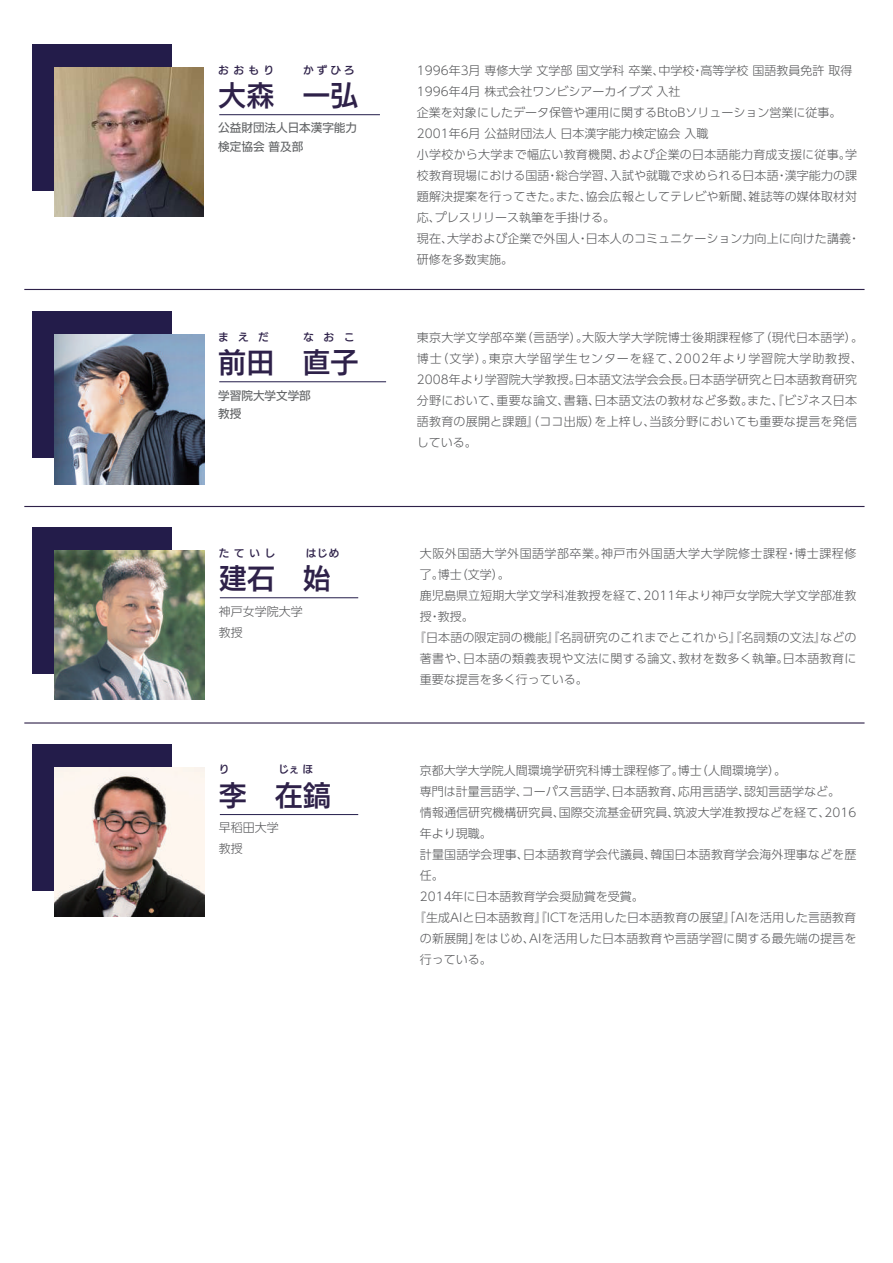
<style>
.page{position:relative;width:893px;height:1263px;background:#fff}
.page>*{position:absolute;margin:0;border:0;box-sizing:border-box;transform-origin:0 0}
.t1{font:28.05px "UD Kakugo Large Pr 6 N DB";color:#2e2149}
.t2{font:300 12px/21px "UD Shin Go Pr 6 N";letter-spacing:.005em;color:#57585a}
.t3{font:300 12px "UD Shin Go Pr 6 N";letter-spacing:.025em;color:#57585a}
.t4{font:300 12px "UD Shin Go Pr 6 N";letter-spacing:.04em;color:#57585a}
.t5{font:11.55px/18.3px "UD Kakugo Large Pr 6 N M";color:#606264}
.t6{font:10.5px "UD Kakugo Large Pr 6 N DB";letter-spacing:.44em;color:#2e2149}
</style>
<div class="page">
<div style="left:32px;top:312px;width:139px;height:146px;background:#231c4a"></div>
<img style="left:54px;top:335px;width:150px;height:150px">
<hr style="left:219px;top:381px;width:167px;height:1px;background:#231c4a">
<div style="left:32px;top:45px;width:139px;height:146px;background:#231c4a"></div>
<img style="left:54px;top:67px;width:150px;height:150px">
<hr style="left:219px;top:114px;width:161px;height:1px;background:#231c4a">
<hr style="left:24px;top:289px;width:840px;height:1px;background:#2e2149">
<hr style="left:24px;top:506px;width:840px;height:1px;background:#2e2149">
<hr style="left:24px;top:722px;width:840px;height:1px;background:#2e2149">
<div style="left:32px;top:528px;width:140px;height:146px;background:#231c4a"></div>
<img style="left:55px;top:550px;width:149px;height:150px">
<hr style="left:220px;top:597px;width:138px;height:1px;background:#231c4a">
<div style="left:32px;top:744px;width:140px;height:147px;background:#231c4a"></div>
<img style="left:55px;top:767px;width:149px;height:150px">
<hr style="left:220px;top:814px;width:138px;height:1px;background:#231c4a">
<p class="t6" style="left:218px;top:64px;width:57px">おおもり</p>
<p class="t6" style="left:303px;top:64px;width:53px">かずひろ</p>
<h1 class="t1" style="left:218px;top:80px;width:142px">大森　一弘</h1>
<p class="t5" style="left:218px;top:119px;width:140px">公益財団法人日本漢字能力検定協会 普及部</p>
<p class="t6" style="left:218px;top:331px;width:52px">まえだ</p>
<p class="t6" style="left:303px;top:331px;width:53px">なおこ</p>
<h1 class="t1" style="left:218px;top:347px;width:142px">前田　直子</h1>
<p class="t5" style="left:218px;top:386px;width:94px">学習院大学文学部教授</p>
<p class="t6" style="left:219px;top:547px;width:58px">たていし</p>
<p class="t6" style="left:306px;top:547px;width:35px">はじめ</p>
<h1 class="t1" style="left:219px;top:563px;width:114px">建石　始</h1>
<p class="t2" style="left:219px;top:600px;width:85px">神戸女学院大学教授</p>
<p class="t6" style="left:219px;top:764px;width:12px">り</p>
<p class="t6" style="left:278px;top:764px;width:36px">じぇほ</p>
<h1 class="t1" style="left:219px;top:779px;width:114px">李　在鎬</h1>
<p class="t2" style="left:219px;top:817px;width:61px">早稻田大学教授</p>
<p class="t2" style="left:417px;top:59px;width:445px">1996年3月 専修大学 文学部 国文学科 卒業、中学校・高等学校 国語教員免許 取得1996年4月 株式会社ワンビシアーカイブズ 入社<br>企業を対象にしたデータ保管や運用に関するBtoBソリューション営業に従事。2001年6月 公益財団法人 日本漢字能力検定協会 入職<br>小学校から大学まで幅広い教育機関、および企業の日本語能力育成支援に従事。学校教育現場における国語・総合学習、入試や就職で求められる日本語・漢字能力の課題解決提案を行ってきた。また、協会広報としてテレビや新聞、雑誌等の媒体取材対応、プレスリリース執筆を手掛ける。<br>現在、大学および企業で外国人・日本人のコミュニケーション力向上に向けた講義・研修を多数実施。</p>
<p class="t2" style="left:417px;top:326px;width:448px">東京大学文学部卒業（言語学）。大阪大学大学院博士後期課程修了（現代日本語学）。博士（文学）。東京大学留学生センターを経て、2002年より学習院大学助教授、2008年より学習院大学教授。日本語文法学会会長。日本語学研究と日本語教育研究分野において、重要な論文、書籍、日本語文法の教材など多数。また、『ビジネス日本語教育の展開と課題』（ココ出版）を上梓し、当該分野においても重要な提言を発信している。</p>
<p class="t4" style="left:420px;top:544px;width:438px">大阪外国語大学外国語学部卒業。神戸市外国語大学大学院修士課程・博士課程修</p>
<p class="t2" style="left:420px;top:563px;width:92px">了。博士（文学）。</p>
<p class="t2" style="left:420px;top:584px;width:438px">鹿児島県立短期大学文学科准教授を経て、2011年より神戸女学院大学文学部准教</p>
<p class="t2" style="left:420px;top:605px;width:55px">授・教授。</p>
<p class="t2" style="left:414px;top:626px;width:444px">『日本語の限定詞の機能』『名詞研究のこれまでとこれから』『名詞類の文法』などの</p>
<p class="t3" style="left:420px;top:649px;width:438px">著書や、日本語の類義表現や文法に関する論文、教材を数多く執筆。日本語教育に</p>
<p class="t2" style="left:420px;top:668px;width:169px">重要な提言を多く行っている。</p>
<p class="t2" style="left:420px;top:759px;width:367px">京都大学大学院人間環境学研究科博士課程修了。博士（人間環境学）。</p>
<p class="t2" style="left:420px;top:780px;width:421px">専門は計量言語学、コーパス言語学、日本語教育、応用言語学、認知言語学など。</p>
<p class="t2" style="left:420px;top:801px;width:438px">情報通信研究機構研究員、国際交流基金研究員、筑波大学准教授などを経て、2016</p>
<p class="t2" style="left:420px;top:822px;width:73px">年より現職。</p>
<p class="t2" style="left:420px;top:843px;width:438px">計量国語学会理事、日本語教育学会代議員、韓国日本語教育学会海外理事などを歴</p>
<p class="t2" style="left:420px;top:864px;width:25px">任。</p>
<p class="t2" style="left:420px;top:885px;width:225px">2014年に日本語教育学会奨励賞を受賞。</p>
<p class="t2" style="left:414px;top:906px;width:444px">『生成AIと日本語教育』『ICTを活用した日本語教育の展望』「AIを活用した言語教育</p>
<p class="t2" style="left:420px;top:927px;width:438px">の新展開」をはじめ、AIを活用した日本語教育や言語学習に関する最先端の提言を</p>
<p class="t2" style="left:420px;top:948px;width:73px">行っている。</p>
</div>
